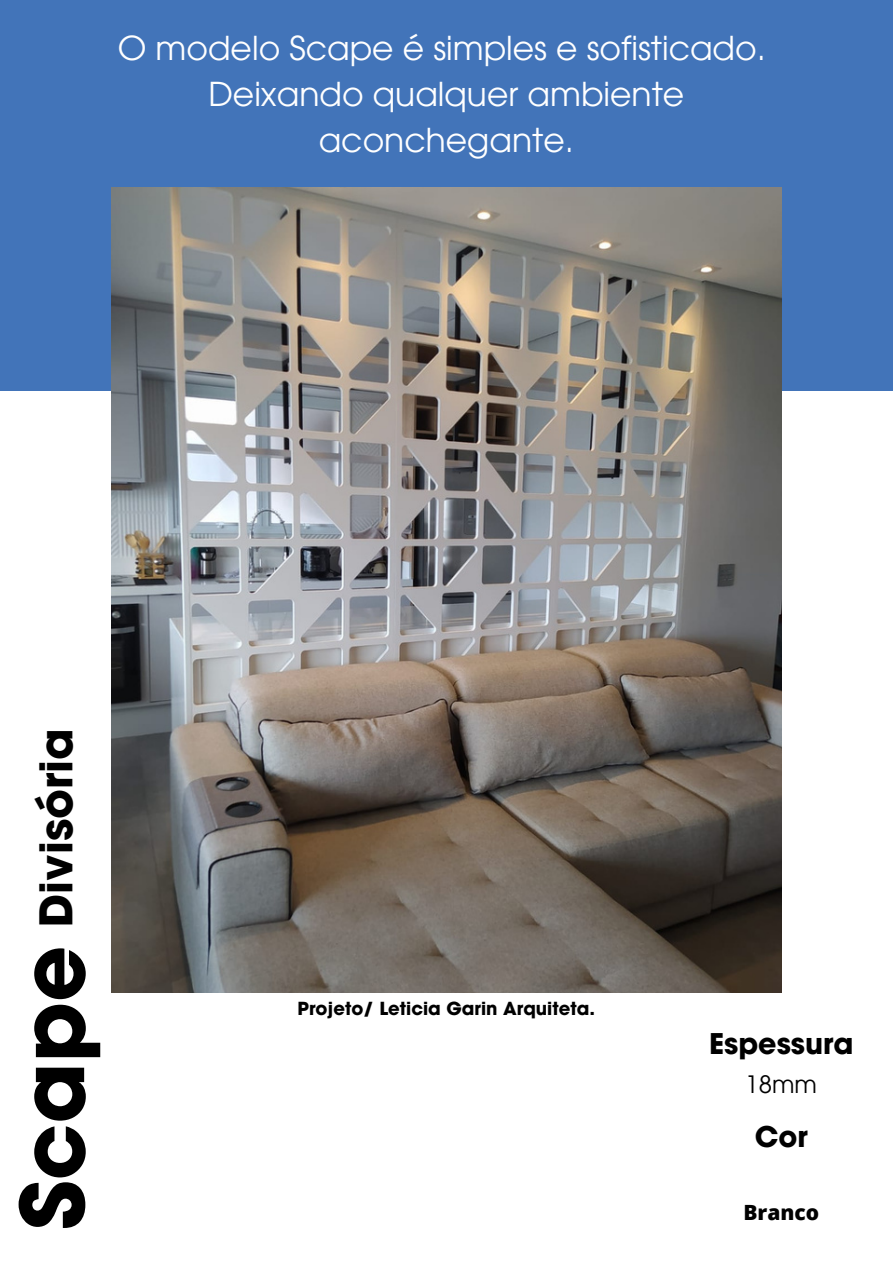
<style>
.page{position:relative;width:893px;height:1264px;background:#fff}
.page>*{position:absolute;margin:0;border:0;box-sizing:border-box;transform-origin:0 0}
.t1{font:700 86.85px "ITC Avant Garde Pro";color:#000}
.t2{font:700 45px "ITC Avant Garde Pro";color:#000}
.t3{font:33px/46px "ITC Avant Garde Pro";color:#fff;text-align:center}
.t4{font:700 28.5px "ITC Avant Garde Pro";color:#000}
.t5{font:24px "ITC Avant Garde Pro";color:#000}
.t6{font:800 21px "Open Sans";color:#000}
.t7{font:700 18px "ITC Avant Garde Pro";color:#000}
</style>
<div class="page">
<div style="left:0;top:0;width:892px;height:390px;background:#4274b9"></div>
<img style="left:111px;top:187px;width:670px;height:805px">
<p class="t3" style="left:118px;top:29px;width:649px">O modelo Scape é simples e sofisticado.</p>
<p class="t3" style="left:208px;top:75px;width:477px">Deixando qualquer ambiente aconchegante.</p>
<p class="t2" style="left:39px;top:927px;width:200px;rotate:-90deg">Divisória</p>
<p class="t1" style="left:20px;top:1230px;width:286px;rotate:-90deg">Scape</p>
<p class="t7" style="left:297px;top:1001px;width:299px">Projeto/ Leticia Garin Arquiteta.</p>
<p class="t4" style="left:709px;top:1033px;width:146px">Espessura</p>
<p class="t5" style="left:745px;top:1075px;width:73px">18mm</p>
<p class="t4" style="left:754px;top:1125px;width:54px">Cor</p>
<p class="t6" style="left:743px;top:1197px;width:77px">Branco</p>
</div>
